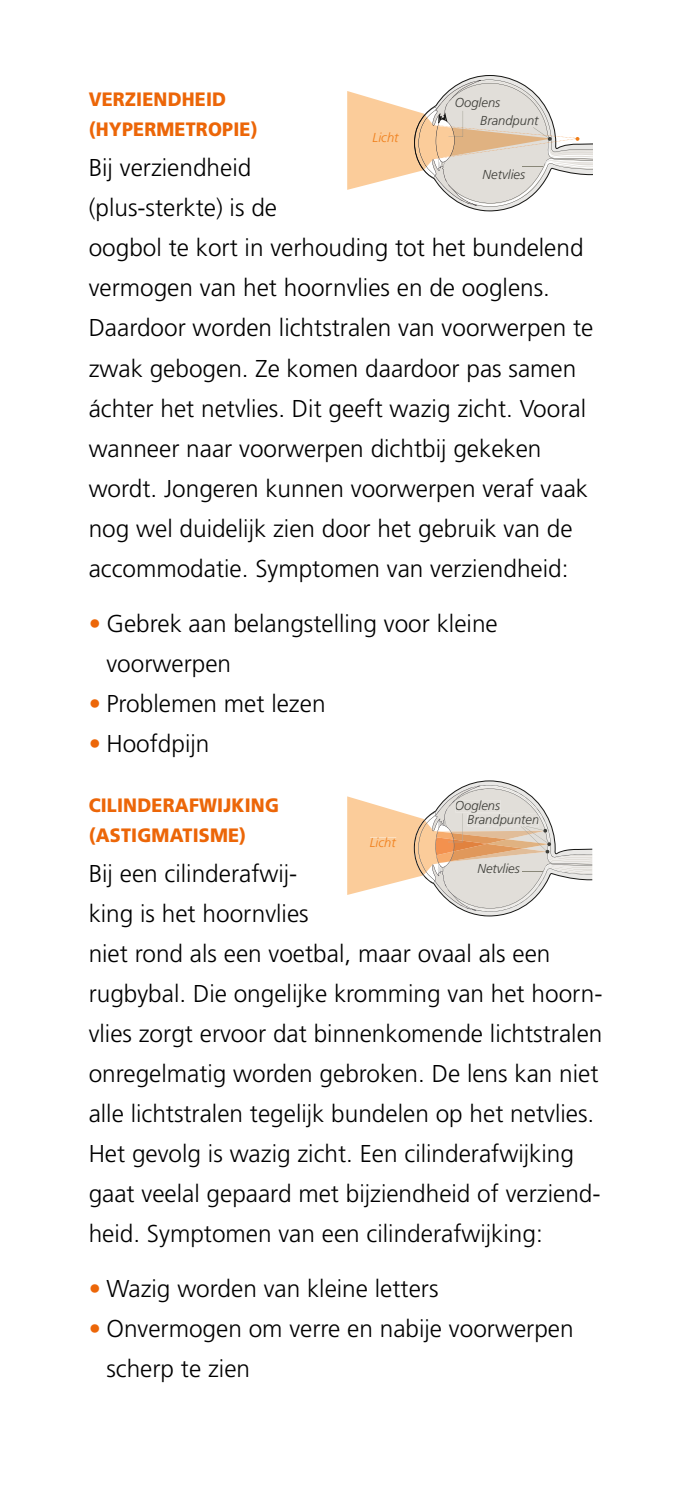
<style>
.page{position:relative;width:681px;height:1489px;background:#fff}
.page>*{position:absolute;margin:0;border:0;box-sizing:border-box;transform-origin:0 0}
.t1{font:300 24.5px/40px "Frutiger LT Std";color:#000}
.t2{font:900 19.5px/30px "Frutiger LT Std";letter-spacing:.01em;color:#ec6608;scale:.92 1}
.t3{font:italic 300 13px "Frutiger LT Std";color:#3d3d38}
.t4{font:italic 300 13px "Frutiger LT Std";color:#f07e19}
.s1{color:#ec6608}
</style>
<div class="page">
<svg style="left:347px;top:75px;width:245px;height:136px"></svg>
<svg style="left:347px;top:780px;width:245px;height:136px"></svg>
<p class="t2" style="left:89px;top:85px;width:185px">VERZIENDHEID (HYPERMETROPIE)</p>
<p class="t1" style="left:89px;top:150px;width:506px">Bij verziendheid<br>(plus‑sterkte) is de<br>oogbol te kort in verhouding tot het bundelend vermogen van het hoornvlies en de ooglens.<br>Daardoor worden lichtstralen van voorwerpen te zwak gebogen. Ze komen daardoor pas samen áchter het netvlies. Dit geeft wazig zicht. Vooral wanneer naar voorwerpen dichtbij gekeken wordt. Jongeren kunnen voorwerpen veraf vaak nog wel duidelijk zien door het gebruik van de accommodatie. Symptomen van verziendheid:</p>
<p class="t1" style="left:106px;top:605px;width:392px;text-indent:-18px"><span class="s1">•</span> Gebrek aan belangstelling voor kleine voorwerpen</p>
<p class="t1" style="left:89px;top:685px;width:238px"><span class="s1">•</span> Problemen met lezen</p>
<p class="t1" style="left:89px;top:725px;width:122px"><span class="s1">•</span> Hoofdpijn</p>
<p class="t3" style="left:454px;top:97px;width:47px">Ooglens</p>
<p class="t3" style="left:480px;top:115px;width:60px">Brandpunt</p>
<p class="t4" style="left:372px;top:132px;width:27px">Licht</p>
<p class="t3" style="left:482px;top:170px;width:44px">Netvlies</p>
<p class="t2" style="left:89px;top:790px;width:208px">CILINDERAFWIJKING (ASTIGMATISME)</p>
<p class="t1" style="left:89px;top:855px;width:515px">Bij een cilinderafwij‑<br>king is het hoornvlies<br>niet rond als een voetbal, maar ovaal als een rugbybal. Die ongelijke kromming van het hoorn‑ vlies zorgt ervoor dat binnenkomende lichtstralen onregelmatig worden gebroken. De lens kan niet alle lichtstralen tegelijk bundelen op het netvlies.<br>Het gevolg is wazig zicht. Een cilinderafwijking gaat veelal gepaard met bijziendheid of verziend‑ heid. Symptomen van een cilinderafwijking:</p>
<p class="t1" style="left:89px;top:1270px;width:351px"><span class="s1">•</span> Wazig worden van kleine letters</p>
<p class="t1" style="left:106px;top:1310px;width:468px;text-indent:-18px"><span class="s1">•</span> Onvermogen om verre en nabije voorwerpen scherp te zien</p>
<p class="t3" style="left:454px;top:800px;width:47px">Ooglens</p>
<p class="t3" style="left:467px;top:813px;width:73px">Brandpunten</p>
<p class="t4" style="left:369px;top:837px;width:27px">Licht</p>
<p class="t3" style="left:477px;top:863px;width:44px">Netvlies</p>
</div>
